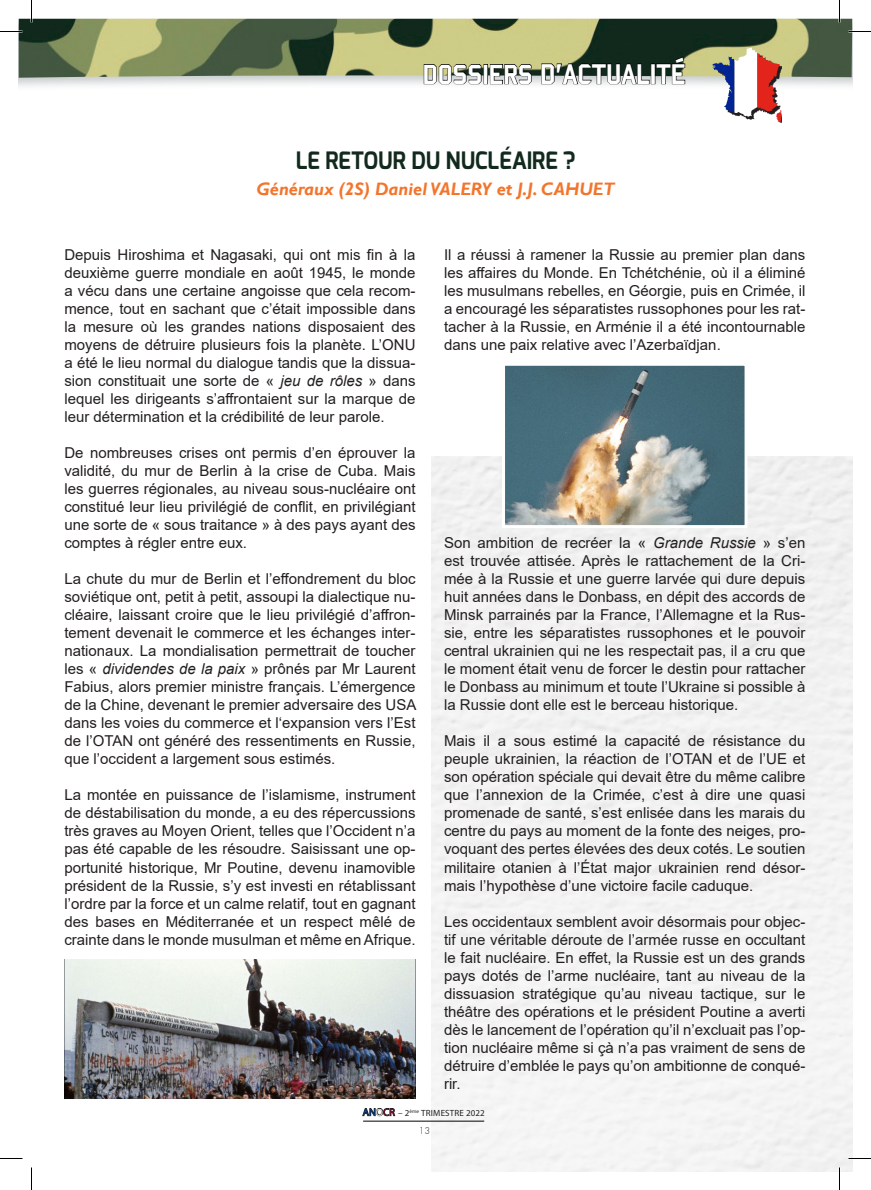
<style>
.page{position:relative;width:871px;height:1190px;background:#fff}
.page>*{position:absolute;margin:0;border:0;box-sizing:border-box;transform-origin:0 0}
.t1{font:30.9px "Bombardier";color:#fff}
.t2{font:700 24px "Exo";color:#122a1d;scale:.91 1}
.t3{font:italic 700 18px "Gill Sans";color:#f3752c}
.t4{font:15px/18px "Arial";color:#231f20;text-align:justify}
.t5{font:10.5px "Myriad Pro";color:#083e89}
.t6{font:300 9.15px "Futura";color:#231f20}
.t7{font:9px "Myriad Pro";letter-spacing:.02em;color:#231f20}
.s1{font-size:30px}
.s2{font-style:italic}
.s3{color:#fff}
.s4{color:#821735}
</style>
<div class="page">
<svg style="left:362px;top:1108px;width:34px;height:9px"></svg>
<hr style="left:363px;top:1121px;width:121px;height:1px;background:#000">
<img style="left:64px;top:959px;width:352px;height:139px">
<img style="left:19px;top:19px;width:833px;height:59px">
<svg style="left:424px;top:64px;width:58px;height:21px"></svg>
<div style="left:484px;top:64px;width:4px;height:20px;border:1px solid #000001"></div>
<svg style="left:490px;top:64px;width:42px;height:21px"></svg>
<svg style="left:541px;top:63px;width:109px;height:22px"></svg>
<div style="left:651px;top:64px;width:4px;height:20px;border:1px solid #000001"></div>
<svg style="left:656px;top:56px;width:29px;height:28px"></svg>
<svg style="left:712px;top:48px;width:70px;height:75px"></svg>
<img style="left:506px;top:367px;width:237px;height:157px">
<div style="left:502px;top:363px;width:245px;height:165px;border:3px solid #fff"></div>
<hr style="left:838px;top:0;width:2px;height:22px;background:#fff">
<svg style="left:0;top:31px;width:22px;height:1px"></svg>
<svg style="left:848px;top:31px;width:23px;height:1px"></svg>
<svg style="left:0;top:1158px;width:22px;height:1px"></svg>
<svg style="left:848px;top:1158px;width:23px;height:1px"></svg>
<svg style="left:31px;top:0;width:1px;height:22px"></svg>
<svg style="left:31px;top:1167px;width:1px;height:23px"></svg>
<svg style="left:839px;top:0;width:1px;height:22px"></svg>
<svg style="left:839px;top:1167px;width:1px;height:23px"></svg>
<p class="t1" style="left:423px;top:57px;width:264px"><span class="s1">DOSSIERS</span> D’ACTUALITÉ</p>
<p class="t2" style="left:296px;top:145px;width:309px">LE RETOUR DU NUCLÉAIRE ?</p>
<p class="t3" style="left:256px;top:178px;width:359px">Généraux (2S) Daniel VALERY et J.J. CAHUET</p>
<p class="t4" style="left:64px;top:246px;width:353px">Depuis Hiroshima et Nagasaki, qui ont mis fin à la deuxième guerre mondiale en août 1945, le monde a vécu dans une certaine angoisse que cela recom&shy;mence, tout en sachant que c’était impossible dans la mesure où les grandes nations disposaient des moyens de détruire plusieurs fois la planète. L’ONU a été le lieu normal du dialogue tandis que la dissua&shy;sion constituait une sorte de « <span class="s2">jeu de rôles</span> » dans lequel les dirigeants s’affrontaient sur la marque de leur détermination et la crédibilité de leur parole.</p>
<p class="t4" style="left:64px;top:444px;width:353px">De nombreuses crises ont permis d’en éprouver la validité, du mur de Berlin à la crise de Cuba. Mais les guerres régionales, au niveau sous-nucléaire ont constitué leur lieu privilégié de conflit, en privilégiant une sorte de « sous traitance » à des pays ayant des comptes à régler entre eux.</p>
<p class="t4" style="left:64px;top:570px;width:353px">La chute du mur de Berlin et l’effondrement du bloc soviétique ont, petit à petit, assoupi la dialectique nu&shy;cléaire, laissant croire que le lieu privilégié d’affron&shy;tement devenait le commerce et les échanges inter&shy;nationaux. La mondialisation permettrait de toucher les « <span class="s2">dividendes de la paix</span> » prônés par Mr Laurent Fabius, alors premier ministre français. L’émergence de la Chine, devenant le premier adversaire des USA dans les voies du commerce et l‘expansion vers l’Est de l’OTAN ont généré des ressentiments en Russie, que l’occident a largement sous estimés.</p>
<p class="t4" style="left:64px;top:786px;width:353px">La montée en puissance de l’islamisme, instrument de déstabilisation du monde, a eu des répercussions très graves au Moyen Orient, telles que l’Occident n’a pas été capable de les résoudre. Saisissant une op&shy;portunité historique, Mr Poutine, devenu inamovible président de la Russie, s’y est investi en rétablissant l’ordre par la force et un calme relatif, tout en gagnant des bases en Méditerranée et un respect mêlé de crainte dans le monde musulman et même en Afrique.</p>
<p class="t4" style="left:444px;top:246px;width:363px">Il a réussi à ramener la Russie au premier plan dans les affaires du Monde. En Tchétchénie, où il a éliminé les musulmans rebelles, en Géorgie, puis en Crimée, il a encouragé les séparatistes russophones pour les rat&shy;tacher à la Russie, en Arménie il a été incontournable dans une paix relative avec l’Azerbaïdjan.</p>
<p class="t4" style="left:444px;top:534px;width:363px">Son ambition de recréer la « <span class="s2">Grande Russie</span> » s’en est trouvée attisée. Après le rattachement de la Cri&shy;mée à la Russie et une guerre larvée qui dure depuis huit années dans le Donbass, en dépit des accords de Minsk parrainés par la France, l’Allemagne et la Rus&shy;sie, entre les séparatistes russophones et le pouvoir central ukrainien qui ne les respectait pas, il a cru que le moment était venu de forcer le destin pour rattacher le Donbass au minimum et toute l’Ukraine si possible à la Russie dont elle est le berceau historique.</p>
<p class="t4" style="left:444px;top:732px;width:363px">Mais il a sous estimé la capacité de résistance du peuple ukrainien, la réaction de l’OTAN et de l’UE et son opération spéciale qui devait être du même calibre que l’annexion de la Crimée, c’est à dire une quasi promenade de santé, s’est enlisée dans les marais du centre du pays au moment de la fonte des neiges, pro&shy;voquant des pertes élevées des deux cotés. Le soutien militaire otanien à l’État major ukrainien rend désor&shy;mais l’hypothèse d’une victoire facile caduque.</p>
<p class="t4" style="left:444px;top:912px;width:363px">Les occidentaux semblent avoir désormais pour objec&shy;tif une véritable déroute de l’armée russe en occultant le fait nucléaire. En effet, la Russie est un des grands pays dotés de l’arme nucléaire, tant au niveau de la dissuasion stratégique qu’au niveau tactique, sur le théâtre des opérations et le président Poutine a averti dès le lancement de l’opération qu’il n’excluait pas l’op&shy;tion nucléaire même si çà n’a pas vraiment de sens de détruire d’emblée le pays qu’on ambitionne de conqué&shy;rir.</p>
<p class="t5" style="left:363px;top:1105px;width:34px">AN<span class="s3">O</span><span class="s4">CR</span></p>
<p class="t7" style="left:398px;top:1107px;width:88px">– 2<sup>ème</sup> TRIMESTRE 2022</p>
<p class="t6" style="left:419px;top:1125px;width:13px">13</p>
</div>
